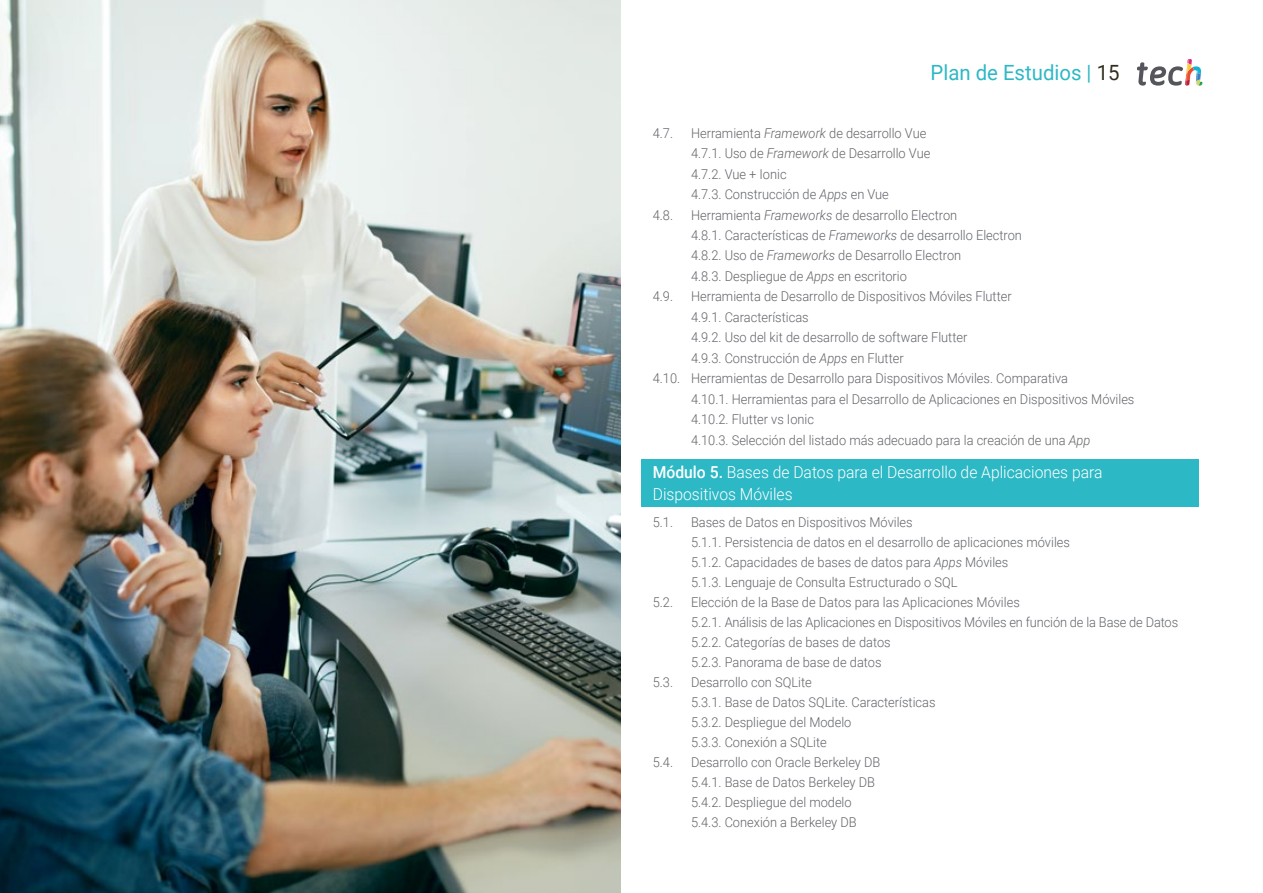
<style>
.page{position:relative;width:1263px;height:893px;background:#fff}
.page>*{position:absolute;margin:0;border:0;box-sizing:border-box;transform-origin:0 0}
.t1{font:21px "Roboto";color:#2db8c5}
.t2{font:300 16.5px/22.5px "Roboto";color:#fff;scale:.95 1}
.t3{font:300 13.5px/20px "Roboto";color:#61646a;scale:.95 1}
.s1{color:#312e20}
.s2{font-style:italic}
.s3{font-weight:500}
</style>
<div class="page">
<svg style="left:1137px;top:59px;width:65px;height:27px"></svg>
<div style="left:642px;top:459px;width:557px;height:48px;background:#2db8c5"></div>
<img style="left:0;top:0;width:621px;height:893px">
<h1 class="t1" style="left:930px;top:57px;width:191px">Plan de Estudios | <span class="s1">15</span></h1>
<p class="t3" style="left:653px;top:122px;width:23px">4.7.</p>
<p class="t3" style="left:691px;top:122px;width:253px;line-height:20.4px">Herramienta <span class="s2">Framework</span> de desarrollo Vue 4.7.1. Uso de <span class="s2">Framework</span> de Desarrollo Vue 4.7.2. Vue + Ionic<br>4.7.3. Construcción de <span class="s2">Apps</span> en Vue</p>
<p class="t3" style="left:653px;top:204px;width:23px">4.8.</p>
<p class="t3" style="left:691px;top:204px;width:350px;line-height:20.4px">Herramienta <span class="s2">Frameworks</span> de desarrollo Electron<br>4.8.1. Características de <span class="s2">Frameworks</span> de desarrollo Electron 4.8.2. Uso de <span class="s2">Frameworks</span> de Desarrollo Electron<br>4.8.3. Despliegue de <span class="s2">Apps</span> en escritorio</p>
<p class="t3" style="left:653px;top:286px;width:23px">4.9.</p>
<p class="t3" style="left:691px;top:286px;width:339px">Herramienta de Desarrollo de Dispositivos Móviles Flutter</p>
<p class="t3" style="left:691px;top:306px;width:125px">4.9.1. Características</p>
<p class="t3" style="left:691px;top:327px;width:292px">4.9.2. Uso del kit de desarrollo de software Flutter</p>
<p class="t3" style="left:691px;top:347px;width:225px">4.9.3. Construcción de <span class="s2">Apps</span> en Flutter</p>
<p class="t3" style="left:653px;top:368px;width:439px">4.10. Herramientas de Desarrollo para Dispositivos Móviles. Comparativa</p>
<p class="t3" style="left:691px;top:388px;width:468px">4.10.1. Herramientas para el Desarrollo de Aplicaciones en Dispositivos Móviles</p>
<p class="t3" style="left:691px;top:409px;width:131px">4.10.2. Flutter vs Ionic</p>
<p class="t3" style="left:691px;top:429px;width:422px">4.10.3. Selección del listado más adecuado para la creación de una <span class="s2">App</span></p>
<p class="t2" style="left:653px;top:460px;width:475px"><span class="s3">Módulo 5.</span> Bases de Datos para el Desarrollo de Aplicaciones para<br>Dispositivos Móviles</p>
<p class="t3" style="left:653px;top:512px;width:23px">5.1.</p>
<p class="t3" style="left:691px;top:512px;width:400px">Bases de Datos en Dispositivos Móviles<br>5.1.1. Persistencia de datos en el desarrollo de aplicaciones móviles 5.1.2. Capacidades de bases de datos para <span class="s2">Apps</span> Móviles<br>5.1.3. Lenguaje de Consulta Estructurado o SQL</p>
<p class="t3" style="left:653px;top:592px;width:23px">5.2.</p>
<p class="t3" style="left:691px;top:592px;width:514px">Elección de la Base de Datos para las Aplicaciones Móviles<br>5.2.1. Análisis de las Aplicaciones en Dispositivos Móviles en función de la Base de Datos 5.2.2. Categorías de bases de datos<br>5.2.3. Panorama de base de datos</p>
<p class="t3" style="left:653px;top:672px;width:23px">5.3.</p>
<p class="t3" style="left:691px;top:672px;width:259px">Desarrollo con SQLite<br>5.3.1. Base de Datos SQLite. Características<br>5.3.2. Despliegue del Modelo<br>5.3.3. Conexión a SQLite</p>
<p class="t3" style="left:653px;top:752px;width:23px">5.4.</p>
<p class="t3" style="left:691px;top:752px;width:201px">Desarrollo con Oracle Berkeley DB<br>5.4.1. Base de Datos Berkeley DB<br>5.4.2. Despliegue del modelo<br>5.4.3. Conexión a Berkeley DB</p>
</div>
